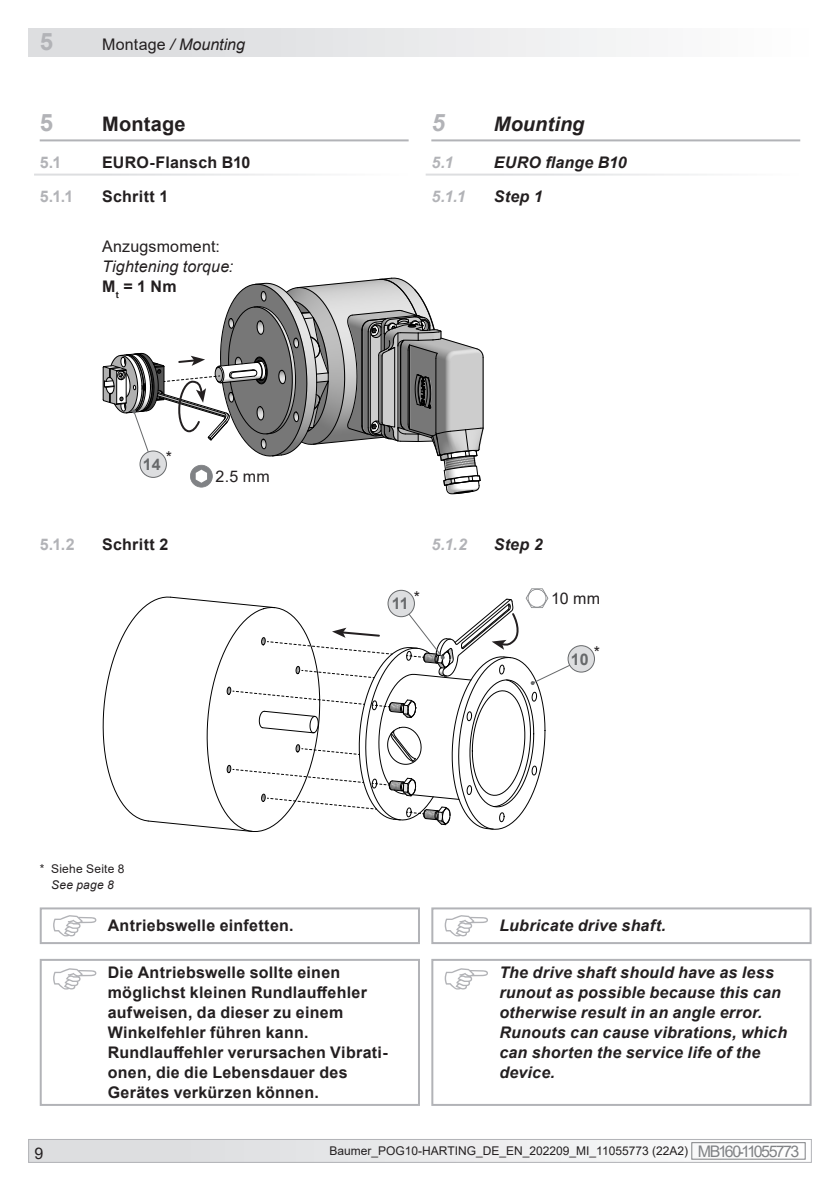
<style>
.page{position:relative;width:840px;height:1191px;background:#fff}
.page>*{position:absolute;margin:0;border:0;box-sizing:border-box;transform-origin:0 0}
.t1{font:700 24px "Arial";color:#b2b3b7}
.t2{font:italic 700 24px "Arial";color:#b2b3b7}
.t3{font:italic 700 20px "Arial";letter-spacing:.005em;color:#231f20}
.t4{font:700 20px "Arial";letter-spacing:.01em;color:#231f20}
.t5{font:700 16px/20px "Arial";letter-spacing:.015em;color:#231f20}
.t6{font:italic 700 16px/20px "Arial";letter-spacing:.015em;color:#231f20}
.t7{font:italic 16px/20px "Arial";letter-spacing:.005em;color:#231f20}
.t8{font:16px "Arial";letter-spacing:.01em;color:#231f20}
.t9{font:700 16px "Arial";color:#b2b3b7}
.t10{font:italic 700 16px "Arial";color:#b2b3b7}
.t11{font:700 16px "Arial";color:#67696b}
.t12{font:12px "Arial";color:#231f20}
.t13{font:12px "Arial";letter-spacing:.02em;color:#231f20}
.t14{font:italic 12px "Arial";letter-spacing:.02em;color:#231f20}
.s1{font-style:normal}
.s2{font-weight:700;font-style:normal}
.s3{font-size:16px;color:#808285}
</style>
<div class="page">
<div style="left:28px;top:28px;width:783px;height:29px;background:linear-gradient(to right,#d8d9db,#fdfdfd)"></div>
<div style="left:29px;top:1139px;width:781px;height:23px;background:linear-gradient(to right,#dbdcde,#f6f6f7)"></div>
<div style="left:691px;top:1142px;width:114px;height:17px;border:1px solid #808285"></div>
<div style="left:28px;top:1139px;width:783px;height:23px;border:1px solid #b2b3b7"></div>
<hr style="left:40px;top:139px;width:368px;height:2px;background:#b2b3b7">
<hr style="left:431px;top:139px;width:368px;height:2px;background:#b2b3b7">
<svg style="left:53px;top:915px;width:43px;height:21px"></svg>
<div style="left:40px;top:907px;width:380px;height:37px;border:2px solid #b2b3b7"></div>
<svg style="left:444px;top:915px;width:43px;height:21px"></svg>
<div style="left:431px;top:907px;width:380px;height:37px;border:2px solid #b2b3b7"></div>
<svg style="left:53px;top:968px;width:43px;height:21px"></svg>
<div style="left:40px;top:959px;width:380px;height:147px;border:2px solid #b2b3b7"></div>
<svg style="left:444px;top:968px;width:43px;height:21px"></svg>
<div style="left:431px;top:959px;width:380px;height:147px;border:2px solid #b2b3b7"></div>
<div style="left:567px;top:645px;width:27px;height:27px;background:#dddee0;border-radius:50%"></div>
<div style="left:567px;top:645px;width:27px;height:27px;border:1px solid #67696b;border-radius:50%"></div>
<svg style="left:103px;top:278px;width:380px;height:216px"></svg>
<svg style="left:103px;top:588px;width:478px;height:243px"></svg>
<h1 class="t1" style="left:40px;top:24px;width:15px">5</h1>
<p class="t7" style="left:102px;top:34px;width:144px"><span class="s1">Montage</span> / Mounting</p>
<h1 class="t1" style="left:40px;top:106px;width:15px">5</h1>
<p class="t4" style="left:102px;top:110px;width:85px">Montage</p>
<p class="t9" style="left:40px;top:151px;width:23px">5.1</p>
<p class="t5" style="left:102px;top:152px;width:150px">EURO-Flansch B10</p>
<p class="t9" style="left:40px;top:185px;width:35px">5.1.1</p>
<p class="t5" style="left:102px;top:187px;width:68px">Schritt 1</p>
<p class="t8" style="left:102px;top:236px;width:119px">Anzugsmoment:</p>
<p class="t7" style="left:102px;top:257px;width:133px">Tightening torque:<br><span class="s2">M</span><sub>t</sub> <span class="s2">= 1 Nm</span></p>
<p class="t11" style="left:143px;top:453px;width:31px">14 <sup>*</sup></p>
<p class="t9" style="left:40px;top:533px;width:37px">5.1.2</p>
<p class="t5" style="left:102px;top:535px;width:68px">Schritt 2</p>
<p class="t8" style="left:215px;top:465px;width:56px">2.5 mm</p>
<p class="t13" style="left:40px;top:860px;width:86px">* Siehe Seite 8</p>
<p class="t14" style="left:51px;top:877px;width:64px">See page 8</p>
<h1 class="t2" style="left:431px;top:106px;width:15px">5</h1>
<p class="t3" style="left:493px;top:110px;width:92px">Mounting</p>
<p class="t10" style="left:431px;top:152px;width:24px">5.1</p>
<p class="t6" style="left:493px;top:153px;width:134px">EURO flange B10</p>
<p class="t10" style="left:431px;top:186px;width:36px">5.1.1</p>
<p class="t6" style="left:493px;top:187px;width:50px">Step 1</p>
<p class="t10" style="left:431px;top:534px;width:37px">5.1.2</p>
<p class="t6" style="left:493px;top:535px;width:50px">Step 2</p>
<p class="t11" style="left:391px;top:592px;width:18px">11</p>
<p class="t8" style="left:413px;top:586px;width:8px">*</p>
<p class="t8" style="left:551px;top:587px;width:50px">10 mm</p>
<p class="t8" style="left:593px;top:641px;width:8px">*</p>
<p class="t11" style="left:570px;top:647px;width:19px">10</p>
<p class="t5" style="left:108px;top:915px;width:187px">Antriebswelle einfetten.</p>
<p class="t6" style="left:499px;top:915px;width:168px">Lubricate drive shaft.</p>
<p class="t5" style="left:108px;top:962px;width:281px">Die Antriebswelle sollte einen möglichst kleinen Rundlauffehler aufweisen, da dieser zu einem<br>Winkelfehler führen kann.<br>Rundlauffehler verursachen Vibrati&shy;onen, die die Lebensdauer des<br>Gerätes verkürzen können.</p>
<p class="t6" style="left:499px;top:963px;width:289px">The drive shaft should have as less runout as possible because this can otherwise result in an angle error.<br>Runouts can cause vibrations, which can shorten the service life of the device.</p>
<p class="t8" style="left:35px;top:1142px;width:10px">9</p>
<p class="t12" style="left:329px;top:1143px;width:471px">Baumer_POG10-HARTING_DE_EN_202209_MI_11055773 (22A2) <span class="s3">MB160 - 11055773</span></p>
</div>
